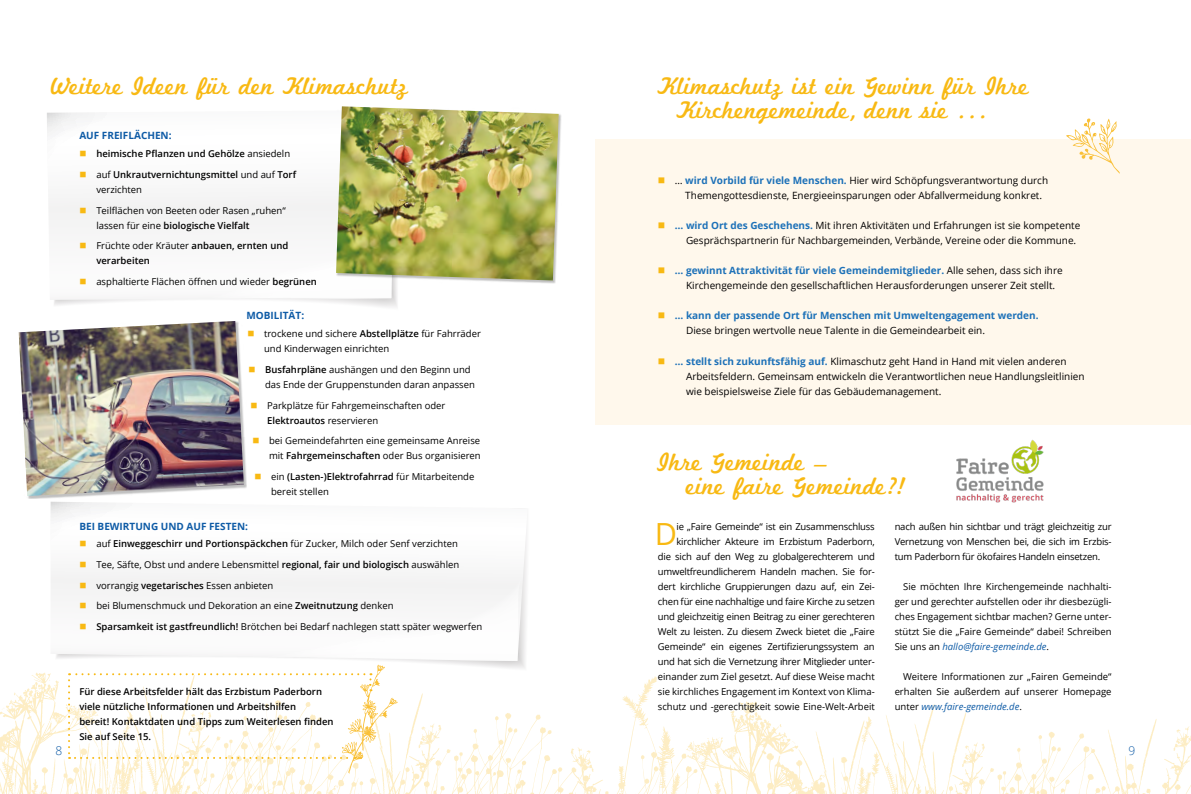
<style>
.page{position:relative;width:1191px;height:794px;background:#fff}
.page>*{position:absolute;margin:0;border:0;box-sizing:border-box;transform-origin:0 0}
.t1{font:30.5px "Open Sans";color:#f8b913}
.t2{font:25px/24px "Marketing Script";color:#f8b913}
.t3{font:300 12px "Open Sans";color:#0e5ba6}
.t4{font:10px/15px "Open Sans";color:#000}
.t5{font:700 10px/15px "Open Sans";color:#1d71b8}
.t6{font:700 10px "Open Sans";color:#0e5ba6}
.t7{font:9.5px/15px "Open Sans";color:#000}
.t8{font:9.5px/15px "Open Sans";letter-spacing:-.02em;color:#000;text-align:right}
.t9{font:600 9.5px/15px "Open Sans";color:#000}
.s1{color:#f8b913}
.s2{font-weight:400}
.s3{font-weight:600}
.s4{font-weight:700;color:#1d71b8}
.s5{font-weight:400;color:#000}
.s6{font-style:italic;color:#0e5ba6}
</style>
<div class="page">
<svg style="left:50px;top:501px;width:66px;height:17px"></svg>
<svg style="left:49px;top:197px;width:347px;height:103px"></svg>
<svg style="left:204px;top:196px;width:189px;height:103px"></svg>
<svg style="left:47px;top:112px;width:48px;height:21px"></svg>
<svg style="left:0;top:571px;width:1191px;height:223px"></svg>
<img style="left:956px;top:439px;width:88px;height:64px">
<div style="left:595px;top:139px;width:596px;height:285px;background:#fff8ec"></div>
<svg style="left:1066px;top:118px;width:53px;height:55px"></svg>
<div style="left:19px;top:321px;width:227px;height:177px;background:#000;opacity:.25"></div>
<img style="left:19px;top:321px;width:225px;height:175px">
<div style="left:336px;top:107px;width:225px;height:176px;background:#000;opacity:.25"></div>
<img style="left:336px;top:106px;width:222px;height:174px">
<h2 class="t2" style="left:51px;top:76px;width:359px">Weitere Ideen für den Klimaschutz</h2>
<p class="t6" style="left:79px;top:129px;width:94px">AUF FREIFLÄCHEN:</p>
<p class="t9" style="left:79px;top:146px;width:212px"><span class="s1">■</span> heimische Pflanzen und Gehölze <span class="s2">ansiedeln</span></p>
<p class="t9" style="left:96px;top:167px;width:201px;text-indent:-17px"><span class="s1">■</span> <span class="s2">auf</span> Unkrautvernichtungsmittel <span class="s2">und auf</span> Torf <span class="s2">verzichten</span></p>
<p class="t7" style="left:96px;top:202px;width:191px;text-indent:-17px"><span class="s1">■</span> Teilflächen von Beeten oder Rasen „ruhen“ lassen für eine <span class="s3">biologische Vielfalt</span></p>
<p class="t9" style="left:96px;top:238px;width:194px;text-indent:-17px"><span class="s1">■</span> <span class="s2">Früchte oder Kräuter</span> anbauen, ernten und verarbeiten</p>
<p class="t7" style="left:79px;top:274px;width:239px"><span class="s1">■</span> asphaltierte Flächen öffnen und wieder <span class="s3">begrünen</span></p>
<p class="t6" style="left:246px;top:309px;width:59px">MOBILITÄT:</p>
<p class="t7" style="left:264px;top:326px;width:218px;text-indent:-17px"><span class="s1">■</span> trockene und sichere <span class="s3">Abstellplätze</span> für Fahrräder und Kinderwagen einrichten</p>
<p class="t7" style="left:265px;top:362px;width:211px;text-indent:-17px"><span class="s1">■</span> <span class="s3">Busfahrpläne</span> aushängen und den Beginn und das Ende der Gruppenstunden daran anpassen</p>
<p class="t7" style="left:267px;top:397px;width:180px;text-indent:-17px"><span class="s1">■</span> Parkplätze für Fahrgemeinschaften oder<br><span class="s3">Elektroautos</span> reservieren</p>
<p class="t7" style="left:252px;top:433px;width:230px;text-align:right"><span class="s1">■</span> bei Gemeindefahrten eine gemeinsame Anreise mit <span class="s3">Fahrgemeinschaften</span> oder Bus organisieren</p>
<p class="t7" style="left:271px;top:469px;width:205px;text-indent:-17px"><span class="s1">■</span> ein <span class="s3">(Lasten-)Elektrofahrrad</span> für Mitarbeitende bereit stellen</p>
<p class="t6" style="left:79px;top:519px;width:170px">BEI BEWIRTUNG UND AUF FESTEN:</p>
<p class="t7" style="left:79px;top:536px;width:380px"><span class="s1">■</span> auf <span class="s3">Einweggeschirr und Portionspäckchen</span> für Zucker, Milch oder Senf verzichten</p>
<p class="t7" style="left:79px;top:557px;width:381px"><span class="s1">■</span> Tee, Säfte, Obst und andere Lebensmittel <span class="s3">regional, fair und biologisch</span> auswählen</p>
<p class="t7" style="left:79px;top:577px;width:196px"><span class="s1">■</span> vorrangig <span class="s3">vegetarisches</span> Essen anbieten</p>
<p class="t7" style="left:79px;top:598px;width:316px"><span class="s1">■</span> bei Blumenschmuck und Dekoration an eine <span class="s3">Zweitnutzung</span> denken</p>
<p class="t7" style="left:79px;top:619px;width:404px"><span class="s1">■</span> <span class="s3">Sparsamkeit ist gastfreundlich!</span> Brötchen bei Bedarf nachlegen statt später wegwerfen</p>
<p class="t9" style="left:79px;top:683px;width:256px">Für diese Arbeitsfelder hält das Erzbistum Paderborn viele nützliche Informationen und Arbeitshilfen<br>bereit! Kontaktdaten und Tipps zum Weiterlesen finden Sie auf Seite 15.</p>
<h2 class="t2" style="left:676px;top:76px;width:354px;text-indent:-19px">Klimaschutz ist ein Gewinn für Ihre<br>Kirchengemeinde, denn sie ...</h2>
<p class="t4" style="left:685px;top:173px;width:364px;text-indent:-27px"><span class="s1">■</span> … <span class="s4">wird Vorbild für viele Menschen.</span> Hier wird Schöpfungsverantwortung durch<br>Themengottesdienste, Energieeinsparungen oder Abfallvermeidung konkret.</p>
<p class="t4" style="left:686px;top:218px;width:396px;text-indent:-28px"><span class="s1">■</span> <span class="s4">… wird Ort des Geschehens.</span> Mit ihren Aktivitäten und Erfahrungen ist sie kompetente<br>Gesprächspartnerin für Nachbargemeinden, Verbände, Vereine oder die Kommune.</p>
<p class="t4" style="left:686px;top:263px;width:378px;text-indent:-28px"><span class="s1">■</span> <span class="s4">… gewinnt Attraktivität für viele Gemeindemitglieder.</span> Alle sehen, dass sich ihre<br>Kirchengemeinde den gesellschaftlichen Herausforderungen unserer Zeit stellt.</p>
<p class="t5" style="left:686px;top:308px;width:354px;text-indent:-28px"><span class="s1">■</span> … kann der passende Ort für Menschen mit Umweltengagement werden.<br><span class="s5">Diese bringen wertvolle neue Talente in die Gemeindearbeit ein.</span></p>
<p class="t4" style="left:686px;top:353px;width:400px;text-indent:-28px"><span class="s1">■</span> <span class="s4">… stellt sich zukunftsfähig auf.</span> Klimaschutz geht Hand in Hand mit vielen anderen<br>Arbeitsfeldern. Gemeinsam entwickeln die Verantwortlichen neue Handlungsleitlinien wie beispielsweise Ziele für das Gebäudemanagement.</p>
<h2 class="t2" style="left:686px;top:451px;width:222px;text-indent:-28px">Ihre Gemeinde –<br>eine faire Gemeinde?!</h2>
<h1 class="t1" style="left:655px;top:512px;width:24px">D</h1>
<p class="t8" style="left:658px;top:518px;width:218px">ie „Faire Gemeinde“ ist ein Zusammenschluss kirchlicher Akteure im Erzbistum Paderborn,<br>die sich auf den Weg zu globalgerechterem und umweltfreundlicherem Handeln machen. Sie for&shy;dert kirchliche Gruppierungen dazu auf, ein Zei&shy;chen für eine nachhaltige und faire Kirche zu setzen und gleichzeitig einen Beitrag zu einer gerechteren Welt zu leisten. Zu diesem Zweck bietet die „Faire Gemeinde“ ein eigenes Zertifizierungssystem an und hat sich die Vernetzung ihrer Mitglieder unter&shy;einander zum Ziel gesetzt. Auf diese Weise macht sie kirchliches Engagement im Kontext von Klima&shy;schutz und -gerechtigkeit sowie Eine-Welt-Arbeit</p>
<p class="t7" style="left:894px;top:518px;width:218px;text-align:justify">nach außen hin sichtbar und trägt gleichzeitig zur Vernetzung von Menschen bei, die sich im Erzbis&shy;tum Paderborn für ökofaires Handeln einsetzen.</p>
<p class="t7" style="left:894px;top:578px;width:218px;text-align:justify;text-indent:9px">Sie möchten Ihre Kirchengemeinde nachhalti&shy;ger und gerechter aufstellen oder ihr diesbezügli&shy;ches Engagement sichtbar machen? Gerne unter&shy;stützt Sie die „Faire Gemeinde“ dabei! Schreiben Sie uns an <span class="s6">hallo@faire-gemeinde.de</span>.</p>
<p class="t7" style="left:894px;top:668px;width:218px;text-align:justify;text-indent:9px">Weitere Informationen zur „Fairen Gemeinde“ erhalten Sie außerdem auf unserer Homepage unter <span class="s6">www.faire-gemeinde.de</span>.</p>
<p class="t3" style="left:56px;top:742px;width:8px">8</p>
<p class="t3" style="left:1128px;top:742px;width:8px">9</p>
</div>
